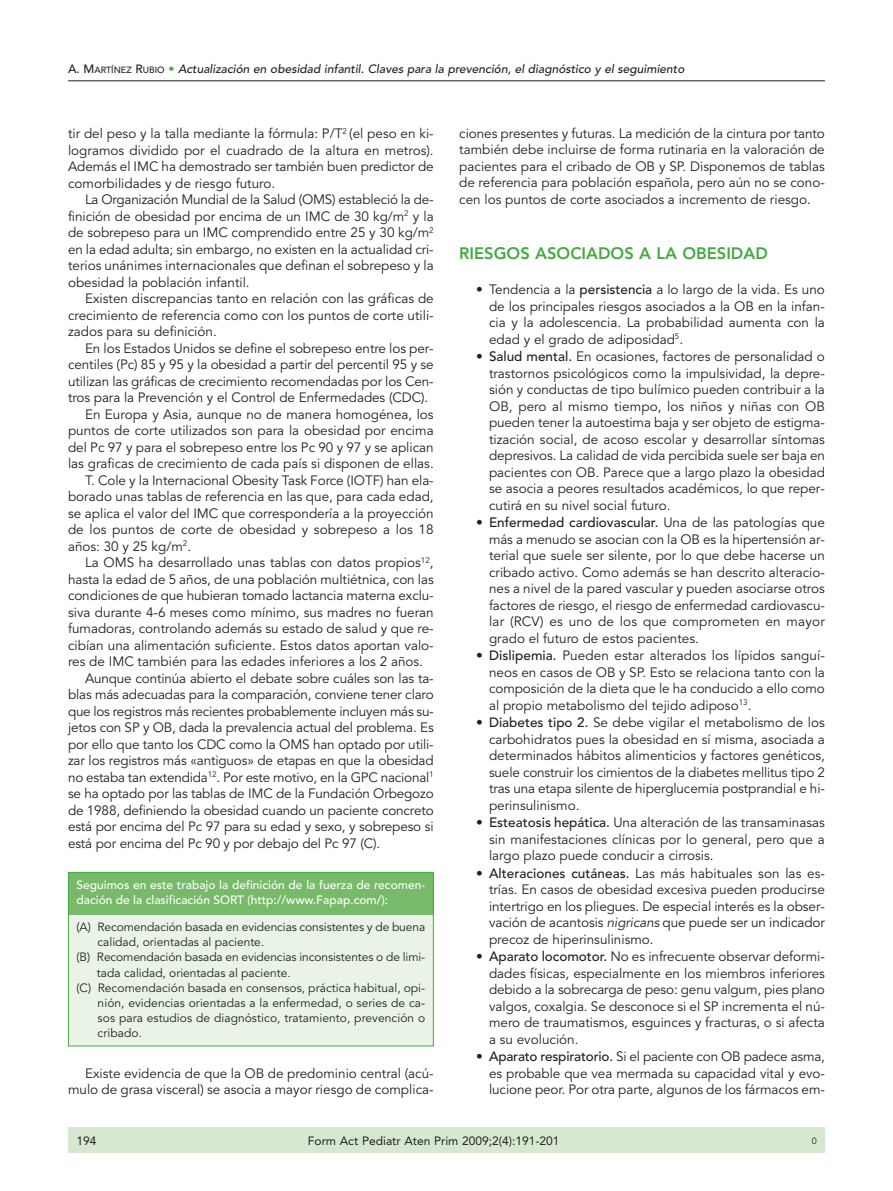
<style>
.page{position:relative;width:893px;height:1191px;background:#fff}
.page>*{position:absolute;margin:0;border:0;box-sizing:border-box;transform-origin:0 0}
.t1{font:800 16.5px "Avenir";color:#44aa42}
.t2{font:13.5px/16.5px "Avenir";color:#231f20;text-align:justify}
.t3{font:13.5px "Avenir";letter-spacing:-.02em;color:#231f20}
.t4{font:12px "Avenir";color:#231f20}
.t5{font:500 12px/15px "Avenir";color:#fff}
.t6{font:500 12px "Avenir";color:#231f20}
.t7{font:12px "Avenir";color:#231f20}
.t8{font:9px "Avenir";color:#231f20}
.s1{font-size:9px}
.s2{color:#44aa42}
.s3{font-weight:500}
</style>
<div class="page">
<div style="left:68px;top:1127px;width:757px;height:25px;background:#d6e8d0"></div>
<hr style="left:68px;top:80px;width:757px;height:1px;background:#231f20">
<div style="left:68px;top:914px;width:366px;height:132px;background:#eaf4e6"></div>
<div style="left:68px;top:872px;width:366px;height:42px;background:#77ba69"></div>
<div style="left:68px;top:872px;width:366px;height:174px;border:1px solid #44aa42"></div>
<p class="t6" style="left:68px;top:64px;width:620px">A. M<span class="s1">ARTÍNEZ</span> R<span class="s1">UBIO</span> <span class="s2">•</span> Actualización en obesidad infantil. Claves para la prevención, el diagnóstico y el seguimiento</p>
<p class="t2" style="left:68px;top:127px;width:367px">tir del peso y la talla mediante la fórmula: P/T<sup>2</sup> (el peso en ki&shy;logramos dividido por el cuadrado de la altura en metros).<br>Además el IMC ha demostrado ser también buen predictor de comorbilidades y de riesgo futuro.</p>
<p class="t2" style="left:68px;top:193px;width:367px;text-indent:17px">La Organización Mundial de la Salud (OMS) estableció la de&shy;finición de obesidad por encima de un IMC de 30 kg/m<sup>2</sup> y la de sobrepeso para un IMC comprendido entre 25 y 30 kg/m<sup>2 </sup>en la edad adulta; sin embargo, no existen en la actualidad cri&shy;terios unánimes internacionales que definan el sobrepeso y la obesidad la población infantil.</p>
<p class="t2" style="left:68px;top:292px;width:367px;text-indent:17px">Existen discrepancias tanto en relación con las gráficas de crecimiento de referencia como con los puntos de corte utili&shy;zados para su definición.</p>
<p class="t2" style="left:85px;top:341px;width:350px">En los Estados Unidos se define el sobrepeso entre los per-</p>
<p class="t2" style="left:68px;top:358px;width:367px">centiles (Pc) 85 y 95 y la obesidad a partir del percentil 95 y se</p>
<p class="t2" style="left:68px;top:374px;width:367px">utilizan las gráficas de crecimiento recomendadas por los Cen-</p>
<p class="t2" style="left:68px;top:391px;width:362px">tros para la Prevención y el Control de Enfermedades (CDC).</p>
<p class="t2" style="left:85px;top:407px;width:350px">En Europa y Asia, aunque no de manera homogénea, los</p>
<p class="t2" style="left:68px;top:424px;width:367px">puntos de corte utilizados son para la obesidad por encima</p>
<p class="t2" style="left:68px;top:440px;width:367px">del Pc 97 y para el sobrepeso entre los Pc 90 y 97 y se aplican</p>
<p class="t2" style="left:68px;top:457px;width:367px">las graficas de crecimiento de cada país si disponen de ellas.</p>
<p class="t2" style="left:85px;top:473px;width:350px">T. Cole y la Internacional Obesity Task Force (IOTF) han ela-</p>
<p class="t2" style="left:68px;top:490px;width:367px">borado unas tablas de referencia en las que, para cada edad,</p>
<p class="t2" style="left:68px;top:506px;width:367px">se aplica el valor del IMC que correspondería a la proyección</p>
<p class="t2" style="left:68px;top:523px;width:367px">de los puntos de corte de obesidad y sobrepeso a los 18</p>
<p class="t2" style="left:68px;top:539px;width:125px">años: 30 y 25 kg/m<sup>2</sup>.</p>
<p class="t2" style="left:85px;top:556px;width:350px">La OMS ha desarrollado unas tablas con datos propios<sup>12</sup>,</p>
<p class="t2" style="left:68px;top:572px;width:367px">hasta la edad de 5 años, de una población multiétnica, con las</p>
<p class="t2" style="left:68px;top:589px;width:367px">condiciones de que hubieran tomado lactancia materna exclu-</p>
<p class="t2" style="left:68px;top:605px;width:367px">siva durante 4-6 meses como mínimo, sus madres no fueran</p>
<p class="t2" style="left:68px;top:622px;width:367px">fumadoras, controlando además su estado de salud y que re-</p>
<p class="t2" style="left:68px;top:638px;width:367px">cibían una alimentación suficiente. Estos datos aportan valo-</p>
<p class="t2" style="left:68px;top:655px;width:356px">res de IMC también para las edades inferiores a los 2 años.</p>
<p class="t2" style="left:85px;top:671px;width:350px">Aunque continúa abierto el debate sobre cuáles son las ta-</p>
<p class="t2" style="left:68px;top:688px;width:367px">blas más adecuadas para la comparación, conviene tener claro</p>
<p class="t3" style="left:68px;top:705px;width:367px">que los registros más recientes probablemente incluyen más su-</p>
<p class="t2" style="left:68px;top:721px;width:367px">jetos con SP y OB, dada la prevalencia actual del problema. Es</p>
<p class="t2" style="left:68px;top:737px;width:367px">por ello que tanto los CDC como la OMS han optado por utili-</p>
<p class="t2" style="left:68px;top:754px;width:367px">zar los registros más «antiguos» de etapas en que la obesidad</p>
<p class="t2" style="left:68px;top:770px;width:367px">no estaba tan extendida<sup>12</sup>. Por este motivo, en la GPC nacional<sup>1</sup></p>
<p class="t2" style="left:68px;top:787px;width:367px">se ha optado por las tablas de IMC de la Fundación Orbegozo</p>
<p class="t2" style="left:68px;top:803px;width:367px">de 1988, definiendo la obesidad cuando un paciente concreto</p>
<p class="t2" style="left:68px;top:820px;width:367px">está por encima del Pc 97 para su edad y sexo, y sobrepeso si</p>
<p class="t2" style="left:68px;top:836px;width:314px">está por encima del Pc 90 y por debajo del Pc 97 (C).</p>
<p class="t5" style="left:77px;top:879px;width:350px">Seguimos en este trabajo la definición de la fuerza de recomen&shy;dación de la clasificación SORT (http://www.Fapap.com/):</p>
<p class="t4" style="left:77px;top:922px;width:350px">(A) Recomendación basada en evidencias consistentes y de buena</p>
<p class="t4" style="left:97px;top:937px;width:168px">calidad, orientadas al paciente.</p>
<p class="t4" style="left:77px;top:952px;width:350px">(B) Recomendación basada en evidencias inconsistentes o de limi-</p>
<p class="t4" style="left:97px;top:967px;width:195px">tada calidad, orientadas al paciente.</p>
<p class="t4" style="left:77px;top:982px;width:350px">(C) Recomendación basada en consensos, práctica habitual, opi-</p>
<p class="t4" style="left:98px;top:997px;width:329px">nión, evidencias orientadas a la enfermedad, o series de ca-</p>
<p class="t4" style="left:98px;top:1012px;width:329px">sos para estudios de diagnóstico, tratamiento, prevención o</p>
<p class="t4" style="left:98px;top:1027px;width:46px">cribado.</p>
<p class="t2" style="left:68px;top:1066px;width:367px;text-align:right">Existe evidencia de que la OB de predominio central (acú&shy;mulo de grasa visceral) se asocia a mayor riesgo de complica-</p>
<p class="t2" style="left:459px;top:126px;width:367px">ciones presentes y futuras. La medición de la cintura por tanto también debe incluirse de forma rutinaria en la valoración de pacientes para el cribado de OB y SP. Disponemos de tablas de referencia para población española, pero aún no se cono&shy;cen los puntos de corte asociados a incremento de riesgo.</p>
<p class="t1" style="left:459px;top:247px;width:310px">RIESGOS ASOCIADOS A LA OBESIDAD</p>
<p class="t2" style="left:489px;top:283px;width:337px;text-indent:-13px">• Tendencia a la <span class="s3">persistencia</span> a lo largo de la vida. Es uno de los principales riesgos asociados a la OB en la infan&shy;cia y la adolescencia. La probabilidad aumenta con la edad y el grado de adiposidad<sup>5</sup>.</p>
<p class="t2" style="left:489px;top:350px;width:337px;text-indent:-13px">• <span class="s3">Salud mental.</span> En ocasiones, factores de personalidad o trastornos psicológicos como la impulsividad, la depre&shy;sión y conductas de tipo bulímico pueden contribuir a la OB, pero al mismo tiempo, los niños y niñas con OB pueden tener la autoestima baja y ser objeto de estigma&shy;tización social, de acoso escolar y desarrollar síntomas depresivos. La calidad de vida percibida suele ser baja en pacientes con OB. Parece que a largo plazo la obesidad se asocia a peores resultados académicos, lo que reper&shy;cutirá en su nivel social futuro.</p>
<p class="t2" style="left:489px;top:516px;width:337px;text-indent:-13px">• <span class="s3">Enfermedad cardiovascular.</span> Una de las patologías que más a menudo se asocian con la OB es la hipertensión ar&shy;terial que suele ser silente, por lo que debe hacerse un cribado activo. Como además se han descrito alteracio&shy;nes a nivel de la pared vascular y pueden asociarse otros factores de riesgo, el riesgo de enfermedad cardiovascu&shy;lar (RCV) es uno de los que comprometen en mayor grado el futuro de estos pacientes.</p>
<p class="t2" style="left:489px;top:649px;width:337px;text-indent:-13px">• <span class="s3">Dislipemia.</span> Pueden estar alterados los lípidos sanguí&shy;neos en casos de OB y SP. Esto se relaciona tanto con la composición de la dieta que le ha conducido a ello como al propio metabolismo del tejido adiposo<sup>13</sup>.</p>
<p class="t2" style="left:489px;top:715px;width:337px;text-indent:-13px">• <span class="s3">Diabetes tipo 2.</span> Se debe vigilar el metabolismo de los carbohidratos pues la obesidad en sí misma, asociada a determinados hábitos alimenticios y factores genéticos, suele construir los cimientos de la diabetes mellitus tipo 2 tras una etapa silente de hiperglucemia postprandial e hi&shy;perinsulinismo.</p>
<p class="t2" style="left:489px;top:815px;width:337px;text-indent:-13px">• <span class="s3">Esteatosis hepática.</span> Una alteración de las transaminasas sin manifestaciones clínicas por lo general, pero que a largo plazo puede conducir a cirrosis.</p>
<p class="t2" style="left:489px;top:866px;width:337px;text-indent:-13px">• <span class="s3">Alteraciones cutáneas.</span> Las más habituales son las es&shy;trías. En casos de obesidad excesiva pueden producirse intertrigo en los pliegues. De especial interés es la obser&shy;vación de acantosis nigricansque puede ser un indicador precoz de hiperinsulinismo.</p>
<p class="t2" style="left:489px;top:949px;width:337px;text-indent:-13px">• <span class="s3">Aparato locomotor.</span> No es infrecuente observar deformi&shy;dades físicas, especialmente en los miembros inferiores debido a la sobrecarga de peso: genu valgum, pies plano valgos, coxalgia. Se desconoce si el SP incrementa el nú&shy;mero de traumatismos, esguinces y fracturas, o si afecta a su evolución.</p>
<p class="t2" style="left:489px;top:1049px;width:337px;text-indent:-13px">• <span class="s3">Aparato respiratorio.</span> Si el paciente con OB padece asma, es probable que vea mermada su capacidad vital y evo&shy;lucione peor. Por otra parte, algunos de los fármacos em-</p>
<p class="t7" style="left:77px;top:1135px;width:22px">194</p>
<p class="t7" style="left:308px;top:1135px;width:253px">Form Act Pediatr Aten Prim 2009;2(4):191-201</p>
<p class="t8" style="left:812px;top:1137px;width:7px">0</p>
</div>
